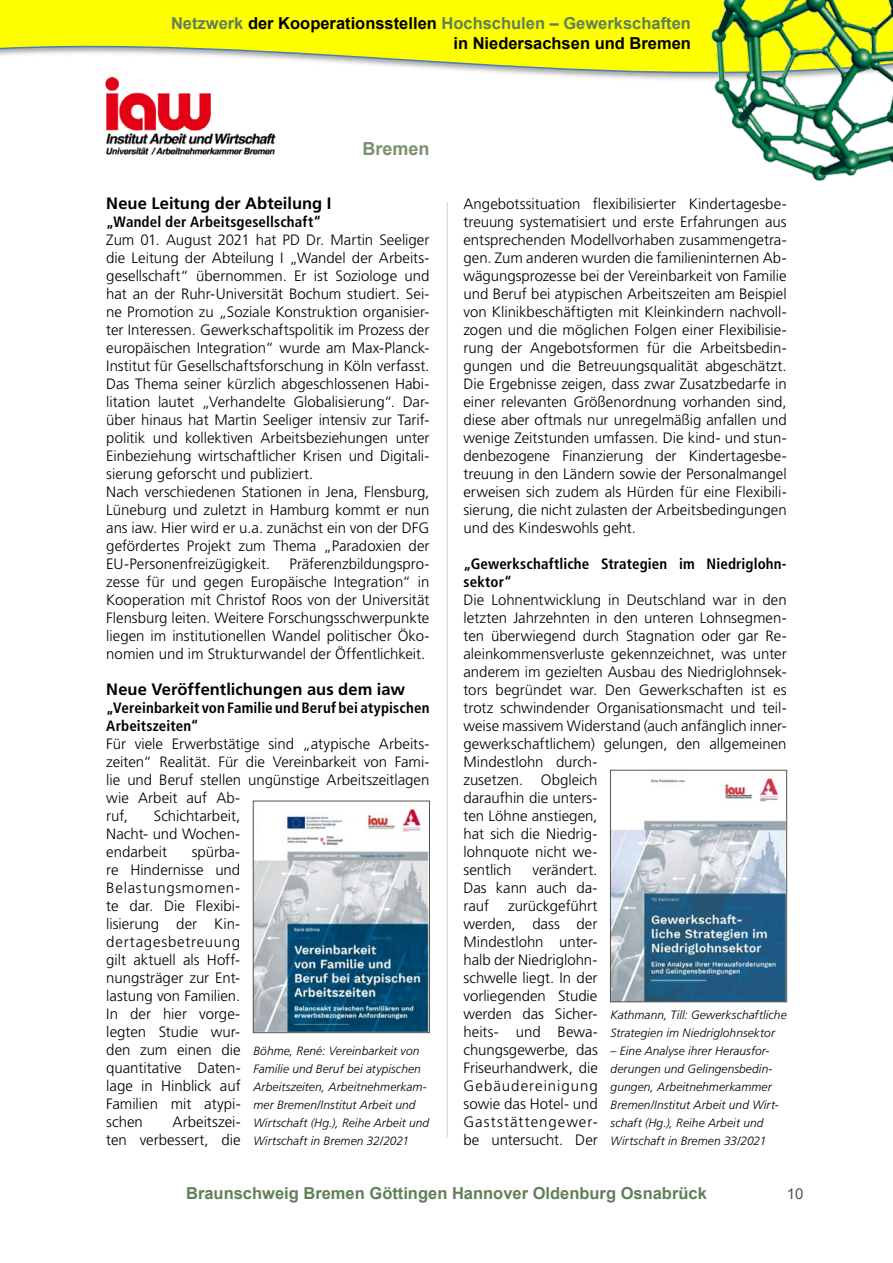
<style>
.page{position:relative;width:893px;height:1263px;background:#fff}
.page>*{position:absolute;margin:0;border:0;box-sizing:border-box;transform-origin:0 0}
.t1{font:700 18px "Arial";color:#78916e}
.t2{font:700 16.5px/19.8px "Arial";color:#000;text-align:right}
.t3{font:700 16.5px "Frutiger";color:#000}
.t4{font:700 16.5px "Arial";color:#607f59}
.t5{font:300 15px/18px "Frutiger";color:#000;text-align:justify}
.t6{font:700 condensed 15px/18px "Frutiger";letter-spacing:.01em;color:#000}
.t7{font:15px "Arial";color:#57544b}
.t8{font:italic 300 12px/18px "Frutiger";letter-spacing:.005em;color:#000}
.s1{color:#607f59}
</style>
<div class="page">
<hr style="left:447px;top:202px;width:1px;height:935px;background:#d1d1cf">
<svg style="left:0;top:0;width:709px;height:80px;fill:#ff0"></svg>
<img style="left:709px;top:0;width:184px;height:181px">
<img style="left:99px;top:69px;width:182px;height:86px">
<img style="left:255px;top:809px;width:173px;height:222px">
<div style="left:253px;top:801px;width:177px;height:232px;border:1px solid #57544b"></div>
<img style="left:612px;top:778px;width:173px;height:222px">
<div style="left:610px;top:770px;width:177px;height:232px;border:1px solid #57544b"></div>
<p class="t2" style="left:171px;top:14px;width:521px"><span class="s1">Netzwerk</span> der Kooperationsstellen <span class="s1">Hochschulen – Gewerkschaften </span>in Niedersachsen und Bremen</p>
<p class="t1" style="left:362px;top:137px;width:69px">Bremen</p>
<p class="t3" style="left:106px;top:194px;width:227px">Neue Leitung der Abteilung I</p>
<p class="t6" style="left:106px;top:213px;width:216px">„Wandel der Arbeitsgesellschaft“</p>
<p class="t5" style="left:106px;top:231px;width:325px;text-align:left">Zum 01. August 2021 hat PD Dr. Martin Seeliger die Leitung der Abteilung I „Wandel der Arbeits&shy;gesellschaft“ übernommen. Er ist Soziologe und hat an der Ruhr-Universität Bochum studiert. Sei&shy;ne Promotion zu „Soziale Konstruktion organisier&shy;ter Interessen. Gewerkschaftspolitik im Prozess der europäischen Integration“ wurde am Max-Planck-Institut für Gesellschaftsforschung in Köln verfasst.<br>Das Thema seiner kürzlich abgeschlossenen Habi&shy;litation lautet „Verhandelte Globalisierung“. Dar&shy;über hinaus hat Martin Seeliger intensiv zur Tarif&shy;politik und kollektiven Arbeitsbeziehungen unter Einbeziehung wirtschaftlicher Krisen und Digitali&shy;sierung geforscht und publiziert.<br>Nach verschiedenen Stationen in Jena, Flensburg, Lüneburg und zuletzt in Hamburg kommt er nun ans iaw. Hier wird er u.a. zunächst ein von der DFG gefördertes Projekt zum Thema „Paradoxien der EU-Personenfreizügigkeit.</p>
<p class="t5" style="left:106px;top:555px;width:325px;text-indent:183px">Präferenzbildungspro&shy;zesse für und gegen Europäische Integration“ in Kooperation mit Christof Roos von der Universität Flensburg leiten. Weitere Forschungsschwerpunkte liegen im institutionellen Wandel politischer Öko&shy;nomien und im Strukturwandel der Öffentlichkeit.</p>
<p class="t3" style="left:106px;top:680px;width:300px">Neue Veröffentlichungen aus dem iaw</p>
<p class="t6" style="left:106px;top:699px;width:325px">„Vereinbarkeit von Familie und Beruf bei atypischen<br>Arbeitszeiten“</p>
<p class="t5" style="left:106px;top:735px;width:325px;text-align:left">Für viele Erwerbstätige sind „atypische Arbeits&shy;zeiten“ Realität. Für die Vereinbarkeit von Fami&shy;lie und Beruf stellen ungünstige Arbeitszeitlagen wie Arbeit auf Ab-<br>ruf,</p>
<p class="t5" style="left:106px;top:807px;width:135px;text-indent:47px">Schichtarbeit, Nacht- und Wochen&shy;endarbeit</p>
<p class="t5" style="left:106px;top:843px;width:136px;text-indent:85px">spürba&shy;re Hindernisse und Belastungsmomen&shy;te dar. Die Flexibi&shy;lisierung der Kin&shy;dertagesbetreuung gilt aktuell als Hoff&shy;nungsträger zur Ent&shy;lastung von Familien.<br>In der hier vorge&shy;legten Studie wur&shy;den zum einen die quantitative Daten&shy;lage in Hinblick auf Familien mit atypi&shy;schen</p>
<p class="t8" style="left:253px;top:1042px;width:177px">Böhme, René: Vereinbarkeit von<br>Familie und Beruf bei atypischen<br>Arbeitszeiten, Arbeitnehmerkam&shy;mer Bremen/Institut Arbeit und<br>Wirtschaft (Hg.), Reihe Arbeit und<br>Wirtschaft in Bremen 32/2021</p>
<p class="t5" style="left:106px;top:1113px;width:136px;text-align:right">Arbeitszei-<br>ten verbessert, die</p>
<p class="t5" style="left:463px;top:195px;width:325px">Angebotssituation flexibilisierter Kindertagesbe&shy;treuung systematisiert und erste Erfahrungen aus entsprechenden Modellvorhaben zusammengetra&shy;gen. Zum anderen wurden die familieninternen Ab&shy;wägungsprozesse bei der Vereinbarkeit von Familie und Beruf bei atypischen Arbeitszeiten am Beispiel von Klinikbeschäftigten mit Kleinkindern nachvoll&shy;zogen und die möglichen Folgen einer Flexibilisie&shy;rung der Angebotsformen für die Arbeitsbedin&shy;gungen und die Betreuungsqualität abgeschätzt.<br>Die Ergebnisse zeigen, dass zwar Zusatzbedarfe in einer relevanten Größenordnung vorhanden sind, diese aber oftmals nur unregelmäßig anfallen und wenige Zeitstunden umfassen. Die kind- und stun&shy;denbezogene Finanzierung der Kindertagesbe&shy;treuung in den Ländern sowie der Personalmangel erweisen sich zudem als Hürden für eine Flexibili&shy;sierung, die nicht zulasten der Arbeitsbedingungen und des Kindeswohls geht.</p>
<p class="t6" style="left:463px;top:555px;width:323px">„Gewerkschaftliche Strategien im Niedriglohn&shy;sektor“</p>
<p class="t5" style="left:463px;top:591px;width:325px;text-align:left">Die Lohnentwicklung in Deutschland war in den letzten Jahrzehnten in den unteren Lohnsegmen&shy;ten überwiegend durch Stagnation oder gar Re&shy;aleinkommensverluste gekennzeichnet, was unter anderem im gezielten Ausbau des Niedriglohnsek&shy;tors begründet war. Den Gewerkschaften ist es trotz schwindender Organisationsmacht und teil&shy;weise massivem Widerstand (auch anfänglich inner&shy;gewerkschaftlichem) gelungen, den allgemeinen Mindestlohn durch-<br>zusetzen. Obgleich<br>daraufhin die unters-<br>ten Löhne anstiegen,<br>hat sich die Niedrig-<br>lohnquote nicht we-<br>sentlich</p>
<p class="t5" style="left:463px;top:861px;width:135px;text-indent:69px">verändert.<br>Das kann auch da&shy;rauf</p>
<p class="t5" style="left:463px;top:897px;width:136px;text-indent:45px">zurückgeführt werden, dass der Mindestlohn unter&shy;halb der Niedriglohn&shy;schwelle liegt. In der vorliegenden Studie werden das Sicher&shy;heits- und Bewa&shy;chungsgewerbe, das Friseurhandwerk, die Gebäudereinigung sowie das Hotel- und Gaststättengewer&shy;be untersucht. Der</p>
<p class="t8" style="left:611px;top:1006px;width:178px">Kathmann, Till: Gewerkschaftliche<br>Strategien im Niedriglohnsektor</p>
<p class="t8" style="left:611px;top:1042px;width:170px">– Eine Analyse ihrer Herausfor&shy;derungen und Gelingensbedin&shy;gungen, Arbeitnehmerkammer<br>Bremen/Institut Arbeit und Wirt&shy;schaft (Hg.), Reihe Arbeit und<br>Wirtschaft in Bremen 33/2021</p>
<p class="t4" style="left:186px;top:1183px;width:522px">Braunschweig Bremen Göttingen Hannover Oldenburg Osnabrück</p>
<p class="t7" style="left:787px;top:1184px;width:18px">10</p>
</div>
